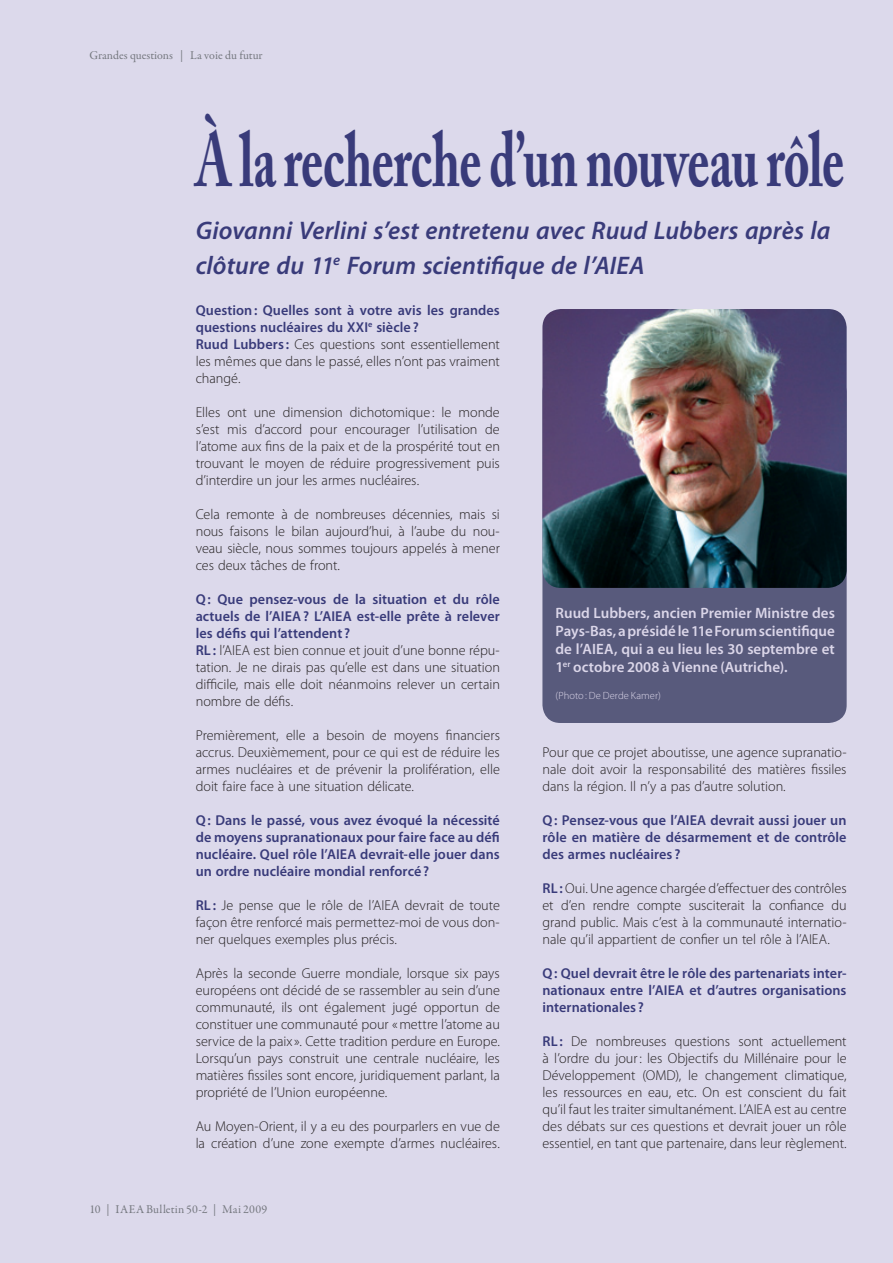
<style>
.page{position:relative;width:893px;height:1263px;background:#fff}
.page>*{position:absolute;margin:0;border:0;box-sizing:border-box;transform-origin:0 0}
.t1{font:700 76.5px "Adobe Caslon Pro";letter-spacing:-.01em;color:#393b7a;scale:.65 1}
.t2{font:italic 600 25.5px/34.5px "Myriad Pro";letter-spacing:.005em;color:#393b7a}
.t3{font:600 15px/18px "Myriad Pro";color:#dbd6e9;text-align:justify}
.t4{font:300 14.4px/17px "Myriad Pro";color:#231f20;text-align:justify}
.t5{font:600 14.4px/17px "Myriad Pro";color:#393b7a;text-align:justify}
.t6{font:12px "Garamond Premr Pro";color:#75787f}
.t7{font:12px "Garamond Premr Pro";letter-spacing:.025em;color:#75787f}
.t8{font:300 10.5px "Myriad Pro";letter-spacing:.01em;color:#dbd6e9}
.s1{font-weight:300;color:#231f20}
.s2{font-weight:600;color:#393b7a}
</style>
<div class="page">
<div style="left:0;top:0;width:892px;height:1262px;background:#dcd9eb"></div>
<div style="left:542px;top:374px;width:304px;height:349px;background:#585a7c;border-radius:18px"></div>
<img style="left:542px;top:309px;width:304px;height:279px;border-radius:19px">
<p class="t6" style="left:89px;top:51px;width:175px">Grandes questions | La voie du futur</p>
<h1 class="t1" style="left:196px;top:131px;width:999px">À la recherche d’un nouveau rôle</h1>
<h2 class="t2" style="left:196px;top:216px;width:636px">Giovanni Verlini s’est entretenu avec Ruud Lubbers après la clôture du 11<sup>e</sup> Forum scientifique de l’AIEA</h2>
<p class="t5" style="left:196px;top:302px;width:305px;text-align:left">Question : Quelles sont à votre avis les grandes questions nucléaires du XXI<sup>e</sup> siècle ?<br>Ruud Lubbers : <span class="s1">Ces questions sont essentiellement les mêmes que dans le passé, elles n’ont pas vraiment changé.</span></p>
<p class="t4" style="left:196px;top:404px;width:306px">Elles ont une dimension dichotomique : le monde s’est mis d’accord pour encourager l’utilisation de l’atome aux fins de la paix et de la prospérité tout en trouvant le moyen de réduire progressivement puis d’interdire un jour les armes nucléaires.</p>
<p class="t4" style="left:196px;top:506px;width:306px">Cela remonte à de nombreuses décennies, mais si nous faisons le bilan aujourd’hui, à l’aube du nou&shy;veau siècle, nous sommes toujours appelés à mener ces deux tâches de front.</p>
<p class="t4" style="left:196px;top:591px;width:306px;text-align:left"><span class="s2">Q : Que pensez-vous de la situation et du rôle actuels de l’AIEA ? L’AIEA est-elle prête à relever les défis qui l’attendent ?<br>RL :</span> l’AIEA est bien connue et jouit d’une bonne répu&shy;tation. Je ne dirais pas qu’elle est dans une situation difficile, mais elle doit néanmoins relever un certain nombre de défis.</p>
<p class="t4" style="left:196px;top:727px;width:306px">Premièrement, elle a besoin de moyens financiers accrus. Deuxièmement, pour ce qui est de réduire les armes nucléaires et de prévenir la prolifération, elle doit faire face à une situation délicate.</p>
<p class="t5" style="left:196px;top:813px;width:306px">Q : Dans le passé, vous avez évoqué la nécessité de moyens supranationaux pour faire face au défi nucléaire. Quel rôle l’AIEA devrait-elle jouer dans un ordre nucléaire mondial renforcé ?</p>
<p class="t4" style="left:196px;top:898px;width:306px"><span class="s2">RL :</span> Je pense que le rôle de l’AIEA devrait de toute façon être renforcé mais permettez-moi de vous don&shy;ner quelques exemples plus précis.</p>
<p class="t4" style="left:196px;top:966px;width:306px">Après la seconde Guerre mondiale, lorsque six pays européens ont décidé de se rassembler au sein d’une communauté, ils ont également jugé opportun de constituer une communauté pour « mettre l’atome au service de la paix ». Cette tradition perdure en Europe.<br>Lorsqu’un pays construit une centrale nucléaire, les matières fissiles sont encore, juridiquement parlant, la propriété de l’Union européenne.</p>
<p class="t4" style="left:196px;top:1119px;width:306px">Au Moyen-Orient, il y a eu des pourparlers en vue de la création d’une zone exempte d’armes nucléaires.</p>
<p class="t7" style="left:89px;top:1204px;width:179px">10 | IAEA Bulletin 50-2 | Mai 2009</p>
<p class="t3" style="left:555px;top:605px;width:281px">Ruud Lubbers, ancien Premier Ministre des Pays-Bas, a présidé le 11e Forum scientifique de l’AIEA, qui a eu lieu les 30 septembre et 1<sup>er</sup> octobre 2008 à Vienne (Autriche).</p>
<p class="t8" style="left:555px;top:691px;width:107px">(Photo : De Derde Kamer)</p>
<p class="t4" style="left:542px;top:744px;width:305px">Pour que ce projet aboutisse, une agence supranatio&shy;nale doit avoir la responsabilité des matières fissiles dans la région. Il n’y a pas d’autre solution.</p>
<p class="t5" style="left:542px;top:812px;width:305px">Q : Pensez-vous que l’AIEA devrait aussi jouer un rôle en matière de désarmement et de contrôle des armes nucléaires ?</p>
<p class="t4" style="left:542px;top:881px;width:306px"><span class="s2">RL :</span> Oui. Une agence chargée d’effectuer des contrôles et d’en rendre compte susciterait la confiance du grand public. Mais c’est à la communauté internatio&shy;nale qu’il appartient de confier un tel rôle à l’AIEA.</p>
<p class="t5" style="left:542px;top:966px;width:305px">Q : Quel devrait être le rôle des partenariats inter&shy;nationaux entre l’AIEA et d’autres organisations internationales ?</p>
<p class="t4" style="left:542px;top:1034px;width:306px"><span class="s2">RL :</span> De nombreuses questions sont actuellement à l’ordre du jour : les Objectifs du Millénaire pour le Développement (OMD), le changement climatique, les ressources en eau, etc. On est conscient du fait qu’il faut les traiter simultanément. L’AIEA est au centre des débats sur ces questions et devrait jouer un rôle essentiel, en tant que partenaire, dans leur règlement.</p>
</div>
